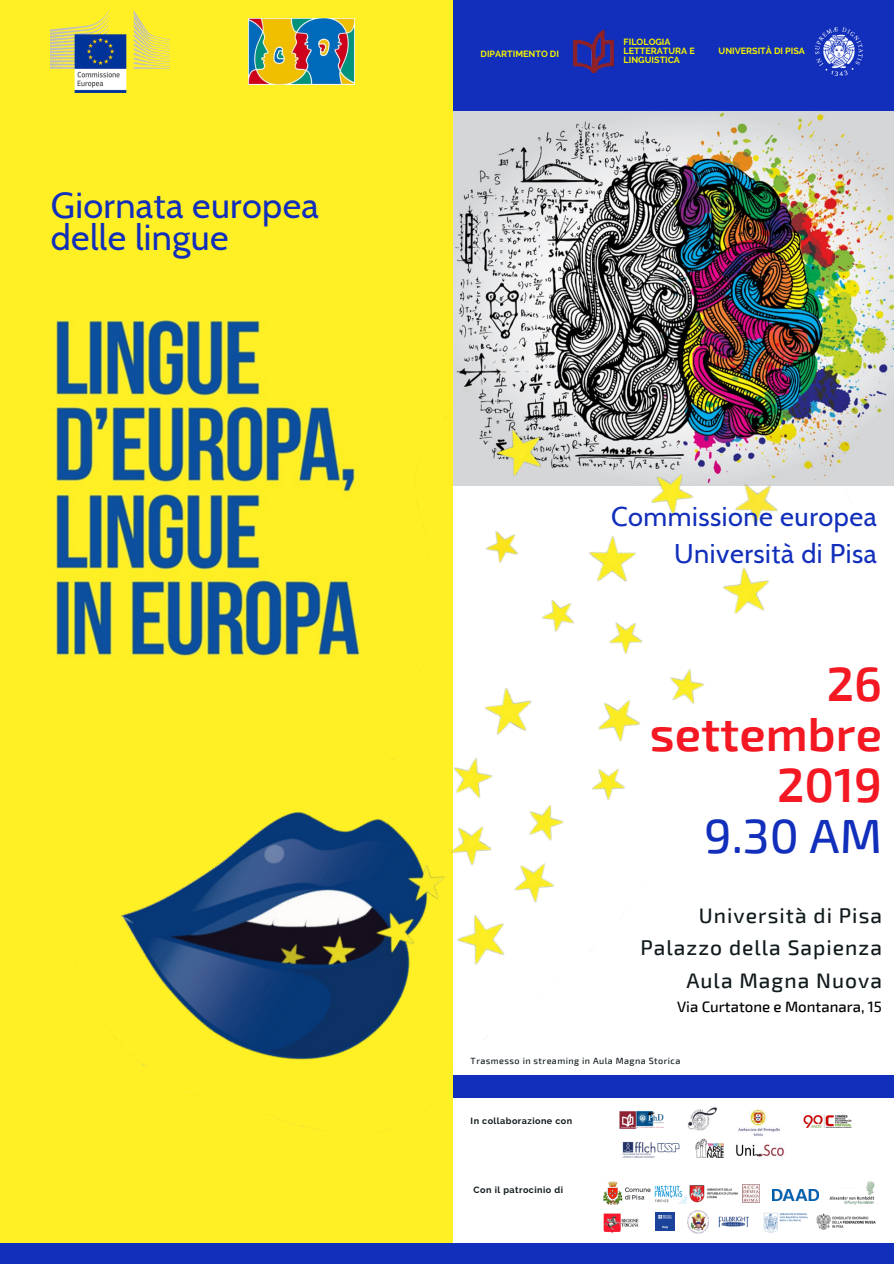
<style>
.page{position:relative;width:894px;height:1264px;background:#fff}
.page>*{position:absolute;margin:0;border:0;box-sizing:border-box;transform-origin:0 0}
.t1{font:600 48px/50.7px "Exo 2";color:#f41823;text-align:right}
.t2{font:500 48px "Exo 2";color:#112fba}
.t3{font:36px/31.5px "Cabin";letter-spacing:.01em;color:#112fba}
.t4{font:27px/37.2px "Cabin";letter-spacing:.02em;color:#112fba;text-align:right}
.t5{font:500 21px/32.7px "Exo 2";letter-spacing:.05em;color:#111b1e;text-align:right}
.t6{font:500 15px "Exo 2";color:#000}
.t7{font:700 9px/8.9px "Raleway";color:#f5f200}
.t8{font:500 9px "Exo 2";letter-spacing:.05em;color:#111b1e}
.t9{font:700 9px "Raleway";letter-spacing:.05em;color:#111b1e}
</style>
<div class="page">
<div style="left:0;top:0;width:893px;height:116px;background:#112fba"></div>
<img style="left:452px;top:112px;width:441px;height:125px">
<div style="left:0;top:0;width:452px;height:1263px;background:#fff025"></div>
<img style="left:51px;top:10px;width:118px;height:82px">
<div style="left:0;top:1242px;width:893px;height:21px;background:#112fba"></div>
<img style="left:56px;top:237px;width:837px;height:1005px">
<img style="left:249px;top:18px;width:105px;height:67px">
<img style="left:815px;top:27px;width:47px;height:49px">
<img style="left:572px;top:29px;width:42px;height:45px">
<img style="left:603px;top:1181px;width:48px;height:23px">
<img style="left:593px;top:1211px;width:55px;height:23px">
<img style="left:651px;top:1184px;width:34px;height:19px">
<img style="left:687px;top:1210px;width:21px;height:23px">
<img style="left:655px;top:1212px;width:18px;height:18px">
<img style="left:689px;top:1184px;width:49px;height:18px">
<img style="left:762px;top:1211px;width:47px;height:23px">
<img style="left:815px;top:1213px;width:60px;height:16px">
<img style="left:772px;top:1188px;width:46px;height:12px">
<img style="left:742px;top:1184px;width:17px;height:18px">
<img style="left:826px;top:1178px;width:50px;height:28px">
<img style="left:712px;top:1213px;width:42px;height:16px">
<img style="left:733px;top:1143px;width:52px;height:14px">
<h2 class="t3" style="left:51px;top:189px;width:269px">Giornata europea delle lingue</h2>
<p class="t7" style="left:480px;top:49px;width:80px">DIPARTIMENTO DI</p>
<p class="t7" style="left:623px;top:38px;width:73px">FILOLOGIA<br>LETTERATURA E<br>LINGUISTICA</p>
<p class="t7" style="left:718px;top:46px;width:88px">UNIVERSITÀ DI PISA</p>
<h3 class="t4" style="left:611px;top:497px;width:267px">Commissione europea<br>Università di Pisa</h3>
<h1 class="t1" style="left:649px;top:656px;width:233px">26 settembre<br>2019</h1>
<h1 class="t2" style="left:704px;top:804px;width:179px">9.30 AM</h1>
<h3 class="t5" style="left:640px;top:898px;width:243px">Università di Pisa<br>Palazzo della Sapienza<br>Aula Magna Nuova</h3>
<h3 class="t6" style="left:677px;top:997px;width:206px">Via Curtatone e Montanara, 15</h3>
<p class="t8" style="left:470px;top:1054px;width:211px">Trasmesso in streaming in Aula Magna Storica</p>
<p class="t9" style="left:470px;top:1115px;width:103px">In collaborazione con</p>
<p class="t9" style="left:473px;top:1184px;width:91px">Con il patrocinio di</p>
</div>
